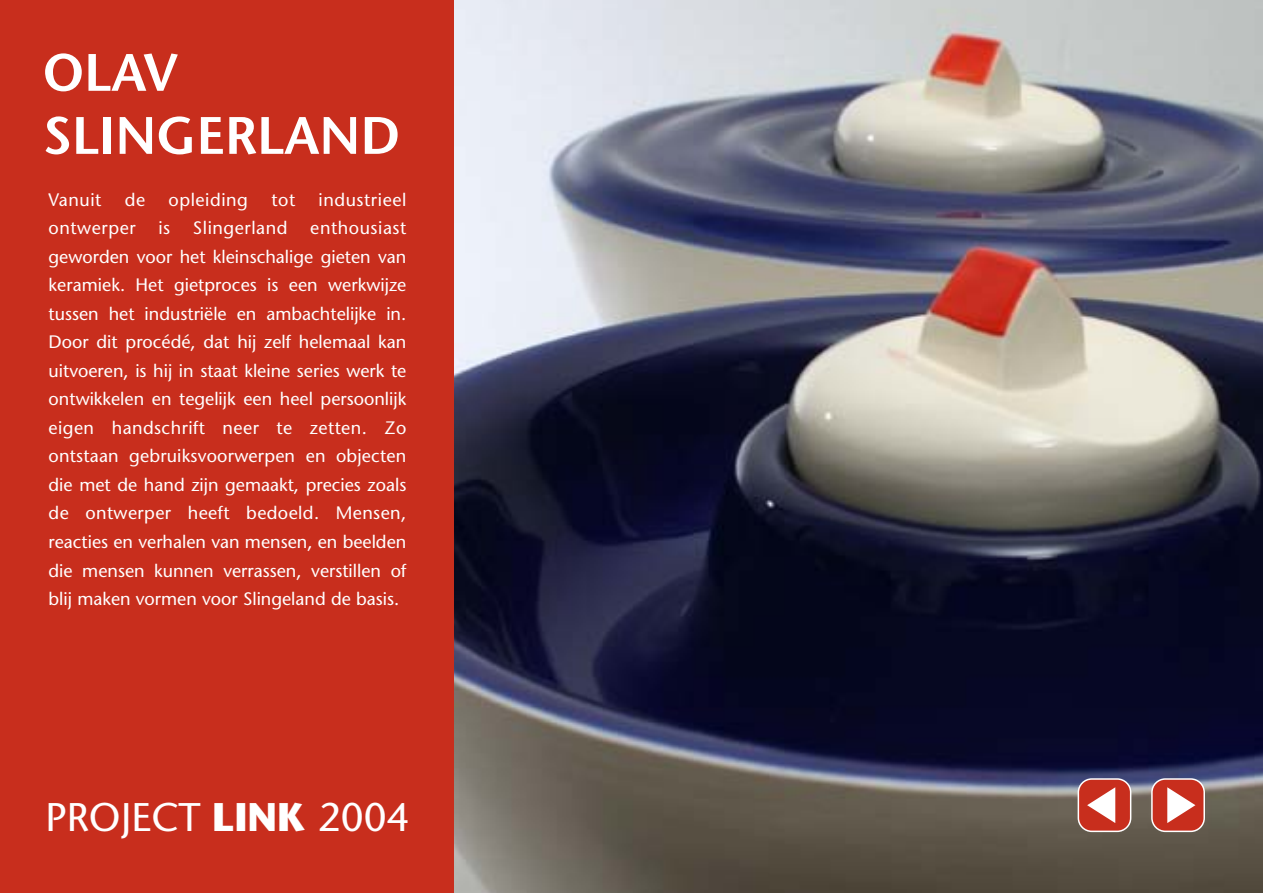
<style>
.page{position:relative;width:1263px;height:893px;background:#fff}
.page>*{position:absolute;margin:0;border:0;box-sizing:border-box;transform-origin:0 0}
.t1{font:600 52.5px/63px "Stone Sans";color:#fff}
.t2{font:39.9px "Stone Sans";color:#fff}
.t3{font:18px/28.5px "Stone Sans";letter-spacing:.03em;color:#fff;text-align:justify}
.s1{font-weight:700}
</style>
<div class="page">
<div style="left:0;top:0;width:455px;height:892px;background:#c82e1d"></div>
<img style="left:455px;top:0;width:808px;height:892px">
<div style="left:1151px;top:778px;width:54px;height:54px;background:#c82e1d;border:2px solid #fff;border-radius:13px"></div>
<svg style="left:1167px;top:787px;width:28px;height:36px"></svg>
<div style="left:1078px;top:778px;width:53px;height:54px;background:#c82e1d;border:2px solid #fff;border-radius:13px"></div>
<svg style="left:1087px;top:787px;width:28px;height:36px"></svg>
<h1 class="t1" style="left:43px;top:47px;width:359px">OLAV<br>SLINGERLAND</h1>
<p class="t3" style="left:49px;top:187px;width:54px">Vanuit</p>
<p class="t3" style="left:125px;top:187px;width:22px">de</p>
<p class="t3" style="left:169px;top:187px;width:81px">opleiding</p>
<p class="t3" style="left:271px;top:187px;width:25px">tot</p>
<p class="t3" style="left:319px;top:187px;width:89px">industrieel</p>
<p class="t3" style="left:49px;top:216px;width:89px">ontwerper</p>
<p class="t3" style="left:158px;top:216px;width:13px">is</p>
<p class="t3" style="left:193px;top:216px;width:96px">Slingerland</p>
<p class="t3" style="left:49px;top:216px;width:359px;text-indent:262px">enthousiast geworden voor het kleinschalige gieten van keramiek. Het gietproces is een werkwijze tussen het industriële en ambachtelijke in.<br>Door dit procédé, dat hij zelf helemaal kan uitvoeren, is hij in staat kleine series werk te ontwikkelen en tegelijk een heel persoonlijk eigen handschrift neer te zetten. Zo ontstaan gebruiksvoorwerpen en objecten die met de hand zijn gemaakt, precies zoals de ontwerper heeft bedoeld. Mensen, reacties en verhalen van mensen, en beelden die mensen kunnen verrassen, verstillen of blij maken vormen voor Slingeland de basis.</p>
<h2 class="t2" style="left:45px;top:803px;width:366px">PROJECT <span class="s1">LINK</span> 2004</h2>
</div>
